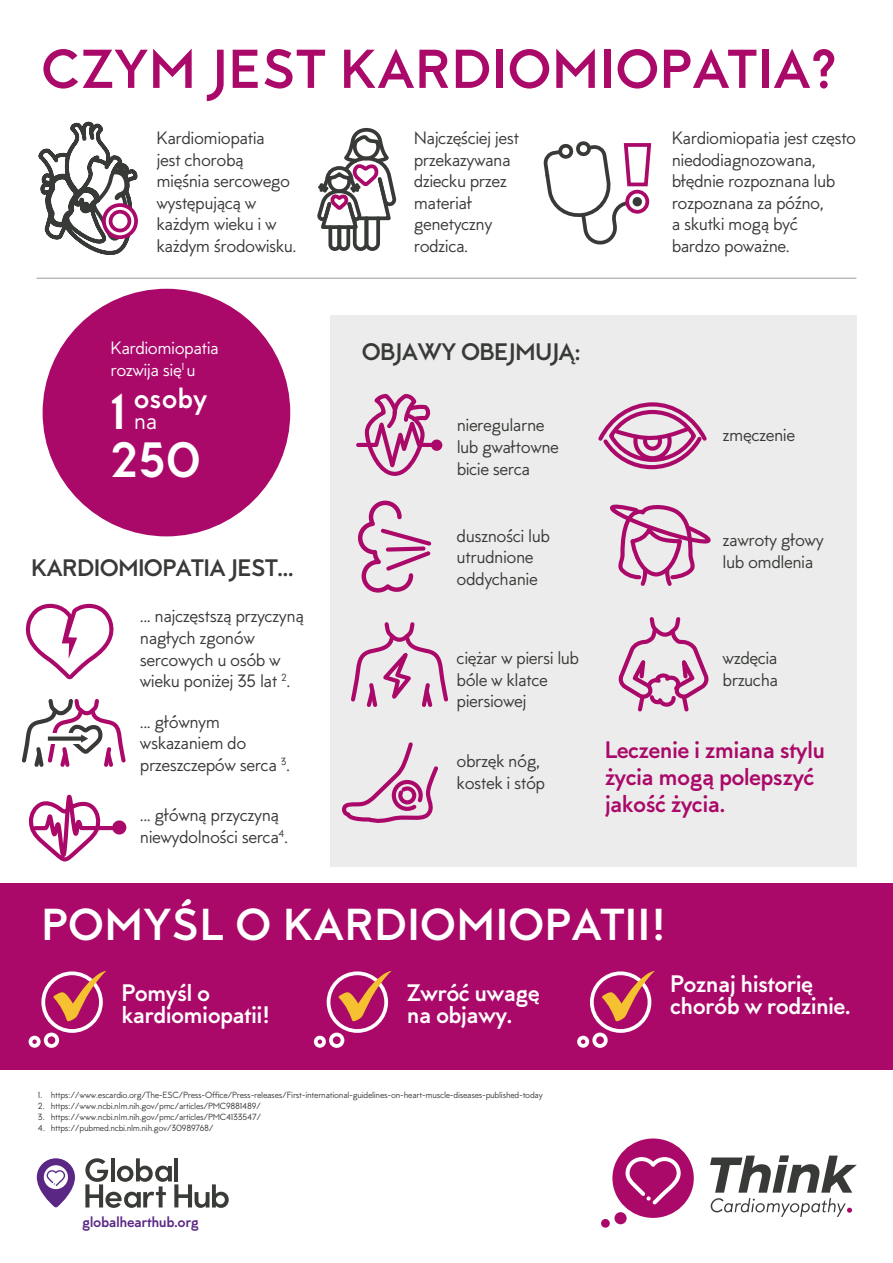
<style>
.page{position:relative;width:893px;height:1263px;background:#fff}
.page>*{position:absolute;margin:0;border:0;box-sizing:border-box;transform-origin:0 0}
.t1{font:700 55.05px "MTT Milano";letter-spacing:.01em;color:#aa0969}
.t2{font:700 49.8px "MTT Milano";color:#fff}
.t3{font:700 45px "MTT Milano";letter-spacing:.01em;color:#fff}
.t4{font:700 28.8px "MTT Milano";color:#fff}
.t5{font:700 24px/21.6px "MTT Milano";letter-spacing:-.03em;color:#fff}
.t6{font:700 24px/27px "MTT Milano";letter-spacing:-.03em;color:#aa0969}
.t7{font:700 24px "MTT Milano";letter-spacing:-.03em;color:#373a36}
.t8{font:24px "MTT Milano";color:#fff}
.t9{font:18px/21.6px "MTT Milano";letter-spacing:-.03em;color:#373a36}
.t10{font:18px/21.6px "MTT Milano";letter-spacing:-.03em;color:#fff}
.t11{font:700 15px "MTT Milano";letter-spacing:-.03em;color:#5a2784}
.t12{font:9px "MTT Milano";letter-spacing:-.03em;color:#373a36}
.s1{font-size:49.8px}
</style>
<div class="page">
<div style="left:0;top:883px;width:893px;height:187px;background:#aa0969"></div>
<div style="left:330px;top:315px;width:526px;height:551px;background:#ebeceb"></div>
<hr style="left:37px;top:278px;width:819px;height:1px;background:#9b9c9a">
<svg style="left:317px;top:127px;width:78px;height:124px"></svg>
<svg style="left:36px;top:121px;width:113px;height:380px"></svg>
<svg style="left:104px;top:205px;width:32px;height:32px"></svg>
<div style="left:102px;top:203px;width:36px;height:36px;border:4px solid #aa0969;border-radius:50%"></div>
<div style="left:111px;top:212px;width:18px;height:19px;background:#fff;border-radius:50%"></div>
<div style="left:109px;top:210px;width:22px;height:22px;border:4px solid #aa0969;border-radius:50%"></div>
<div style="left:601px;top:1219px;width:9px;height:9px;background:#aa0969;border-radius:50%"></div>
<div style="left:614px;top:1212px;width:13px;height:12px;background:#aa0969;border-radius:50%"></div>
<svg style="left:710px;top:1155px;width:147px;height:62px"></svg>
<svg style="left:612px;top:1138px;width:82px;height:80px"></svg>
<svg style="left:543px;top:141px;width:109px;height:104px"></svg>
<div style="left:43px;top:289px;width:247px;height:247px;background:#aa0969;border-radius:50%"></div>
<svg style="left:598px;top:402px;width:109px;height:68px"></svg>
<svg style="left:610px;top:504px;width:100px;height:82px"></svg>
<svg style="left:351px;top:393px;width:98px;height:314px"></svg>
<svg style="left:22px;top:699px;width:104px;height:68px"></svg>
<svg style="left:28px;top:794px;width:99px;height:68px"></svg>
<div style="left:112px;top:820px;width:14px;height:14px;background:#aa0969;border-radius:50%"></div>
<svg style="left:619px;top:617px;width:89px;height:95px"></svg>
<div style="left:41px;top:971px;width:62px;height:62px;border:4px solid #fff;border-radius:50%"></div>
<div style="left:29px;top:1036px;width:12px;height:12px;border:4px solid #fff;border-radius:50%"></div>
<div style="left:44px;top:1032px;width:15px;height:16px;border:4px solid #fff;border-radius:50%"></div>
<svg style="left:53px;top:971px;width:53px;height:50px"></svg>
<div style="left:327px;top:971px;width:61px;height:62px;border:4px solid #fff;border-radius:50%"></div>
<div style="left:314px;top:1036px;width:12px;height:12px;border:4px solid #fff;border-radius:50%"></div>
<div style="left:329px;top:1032px;width:15px;height:16px;border:4px solid #fff;border-radius:50%"></div>
<svg style="left:338px;top:742px;width:103px;height:279px"></svg>
<div style="left:590px;top:971px;width:61px;height:62px;border:4px solid #fff;border-radius:50%"></div>
<div style="left:577px;top:1036px;width:12px;height:12px;border:4px solid #fff;border-radius:50%"></div>
<div style="left:592px;top:1032px;width:16px;height:16px;border:4px solid #fff;border-radius:50%"></div>
<svg style="left:602px;top:971px;width:53px;height:50px"></svg>
<svg style="left:25px;top:604px;width:89px;height:75px"></svg>
<svg style="left:37px;top:1158px;width:38px;height:49px"></svg>
<svg style="left:85px;top:1158px;width:144px;height:50px"></svg>
<h1 class="t1" style="left:42px;top:38px;width:798px">CZYM JEST KARDIOMIOPATIA?</h1>
<p class="t9" style="left:157px;top:129px;width:142px">Kardiomiopatia<br>jest chorobą mięśnia sercowego występującą w każdym wieku i w każdym środowisku.</p>
<p class="t10" style="left:110px;top:339px;width:110px">Kardiomiopatia rozwija się<sup>1</sup> u</p>
<h3 class="t4" style="left:110px;top:382px;width:99px"><span class="s1">1</span> osoby</h3>
<h3 class="t8" style="left:134px;top:412px;width:25px">na</h3>
<h2 class="t2" style="left:110px;top:431px;width:92px">250</h2>
<h3 class="t7" style="left:31px;top:554px;width:264px">KARDIOMIOPATIA JEST...</h3>
<p class="t9" style="left:140px;top:607px;width:166px">... najczęstszą przyczyną nagłych zgonów sercowych u osób w wieku poniżej 35 lat <sup>2</sup>.</p>
<p class="t9" style="left:140px;top:713px;width:152px">... głównym wskazaniem do przeszczepów serca <sup>3</sup>.</p>
<p class="t9" style="left:140px;top:806px;width:150px">... główną przyczyną niewydolności serca<sup>4</sup>.</p>
<p class="t9" style="left:414px;top:129px;width:107px">Najczęściej jest przekazywana dziecku przez materiał genetyczny rodzica.</p>
<p class="t9" style="left:672px;top:129px;width:186px">Kardiomiopatia jest często niedodiagnozowana, błędnie rozpoznana lub rozpoznana za późno,<br>a skutki mogą być<br>bardzo poważne.</p>
<h3 class="t7" style="left:362px;top:338px;width:221px">OBJAWY OBEJMUJĄ:</h3>
<p class="t9" style="left:457px;top:416px;width:104px">nieregularne lub gwałtowne bicie serca</p>
<p class="t9" style="left:723px;top:426px;width:74px">zmęczenie</p>
<p class="t9" style="left:457px;top:527px;width:95px">duszności lub utrudnione oddychanie</p>
<p class="t9" style="left:723px;top:531px;width:103px">zawroty głowy lub omdlenia</p>
<p class="t9" style="left:457px;top:649px;width:124px">ciężar w piersi lub bóle w klatce piersiowej</p>
<p class="t9" style="left:723px;top:649px;width:57px">wzdęcia brzucha</p>
<p class="t9" style="left:457px;top:752px;width:90px">obrzęk nóg, kostek i stóp</p>
<h3 class="t6" style="left:605px;top:737px;width:222px">Leczenie i zmiana stylu życia mogą polepszyć jakość życia.</h3>
<h3 class="t3" style="left:42px;top:899px;width:627px">POMYŚL O KARDIOMIOPATII!</h3>
<h3 class="t5" style="left:122px;top:982px;width:151px">Pomyśl o kardiomiopatii!</h3>
<h3 class="t5" style="left:407px;top:982px;width:135px">Zwróć uwagę na objawy.</h3>
<h3 class="t5" style="left:670px;top:973px;width:182px">Poznaj historię chorób w rodzinie.</h3>
<p class="t12" style="left:38px;top:1092px;width:506px">1. https://www.escardio.org/The-ESC/Press-Office/Press-releases/First-international-guidelines-on-heart-muscle-diseases-published-today</p>
<p class="t12" style="left:38px;top:1103px;width:225px">2. https://www.ncbi.nlm.nih.gov/pmc/articles/PMC9881489/</p>
<p class="t12" style="left:38px;top:1113px;width:225px">3. https://www.ncbi.nlm.nih.gov/pmc/articles/PMC4133547/</p>
<p class="t12" style="left:38px;top:1124px;width:177px">4. https://pubmed.ncbi.nlm.nih.gov/30989768/</p>
<p class="t11" style="left:82px;top:1213px;width:118px">globalhearthub.org</p>
</div>
